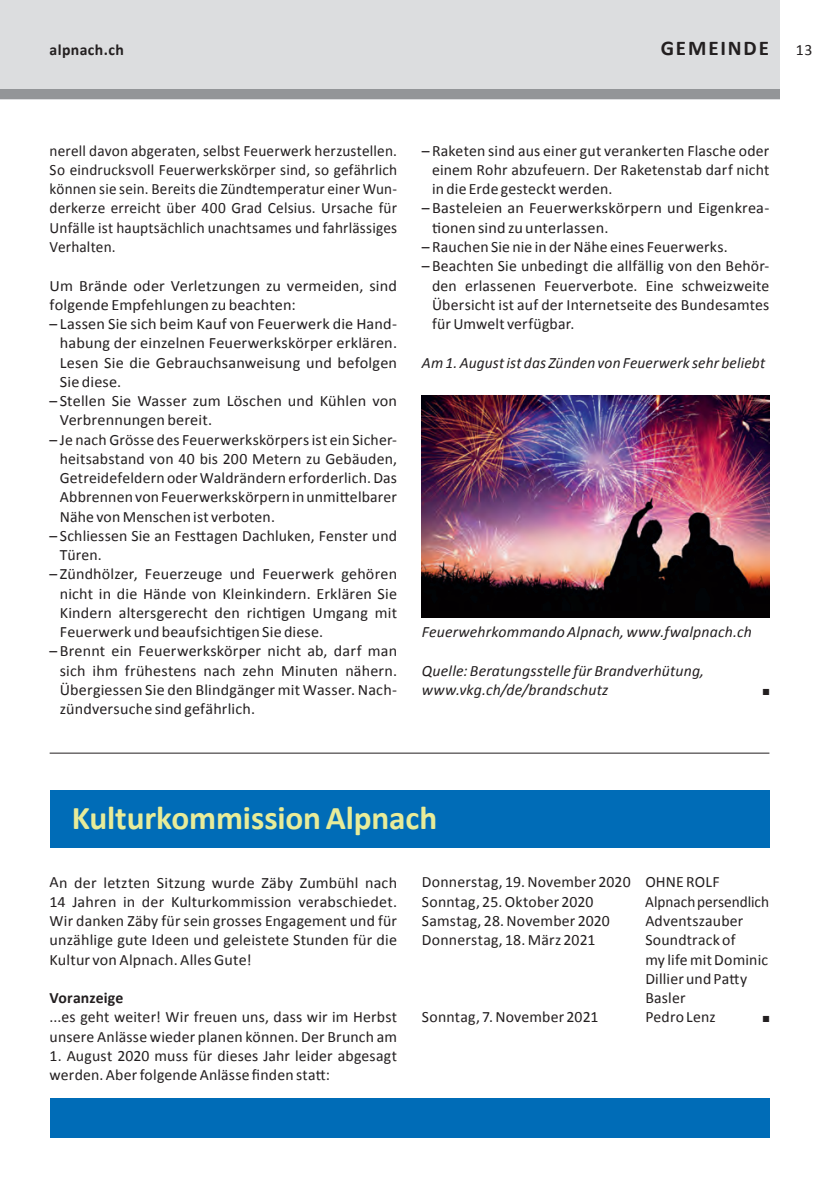
<style>
.page{position:relative;width:829px;height:1191px;background:#fff}
.page>*{position:absolute;margin:0;border:0;box-sizing:border-box;transform-origin:0 0}
.t1{font:700 33.25px "Calibri";letter-spacing:-.005em;color:#e8ec99}
.t2{font:700 21px "Calibri";letter-spacing:.09em;color:#231f20}
.t3{font:15.75px/19.2px "Calibri";letter-spacing:.01em;color:#231f20;text-align:justify}
.t4{font:italic 15.75px/19.2px "Calibri";letter-spacing:.01em;color:#231f20}
.t5{font:700 15.75px "Calibri";letter-spacing:.015em;color:#231f20}
.t6{font:8.75px "Zapf Dingbats";color:#231f20}
</style>
<div class="page">
<div style="left:0;top:0;width:779px;height:99px;background:#dcdddf"></div>
<div style="left:0;top:89px;width:779px;height:10px;background:#939598"></div>
<img style="left:422px;top:396px;width:347px;height:222px">
<hr style="left:50px;top:752px;width:719px;height:1px;background:#231f20">
<div style="left:50px;top:790px;width:719px;height:57px;background:#006cb7"></div>
<div style="left:50px;top:1098px;width:719px;height:39px;background:#006cb7"></div>
<p class="t5" style="left:50px;top:40px;width:76px">alpnach.ch</p>
<h2 class="t2" style="left:660px;top:35px;width:110px">GEMEINDE</h2>
<p class="t3" style="left:795px;top:39px;width:18px">13</p>
<p class="t3" style="left:50px;top:140px;width:349px">nerell davon abgeraten, selbst Feuerwerk herzustellen.<br>So eindrucksvoll Feuerwerkskörper sind, so gefährlich können sie sein. Bereits die Zündtemperatur einer Wun&shy;derkerze erreicht über 400 Grad Celsius. Ursache für Unfälle ist hauptsächlich unachtsames und fahrlässiges Verhalten.</p>
<p class="t3" style="left:50px;top:275px;width:349px">Um Brände oder Verletzungen zu vermeiden, sind folgende Empfehlungen zu beachten:</p>
<p class="t3" style="left:60px;top:313px;width:339px;text-indent:-10px">– Lassen Sie sich beim Kauf von Feuerwerk die Hand&shy;habung der einzelnen Feuerwerkskörper erklären.<br>Lesen Sie die Gebrauchsanweisung und befolgen Sie diese.</p>
<p class="t3" style="left:60px;top:390px;width:339px;text-indent:-10px">– Stellen Sie Wasser zum Löschen und Kühlen von<br>Verbrennungen bereit.</p>
<p class="t3" style="left:60px;top:429px;width:339px;text-indent:-10px">– Je nach Grösse des Feuerwerkskörpers ist ein Sicher&shy;heitsabstand von 40 bis 200 Metern zu Gebäuden, Getreidefeldern oder Waldrändern erforderlich. Das Abbrennen von Feuerwerkskörpern in unmittelbarer Nähe von Menschen ist verboten.</p>
<p class="t3" style="left:60px;top:525px;width:339px;text-indent:-10px">– Schliessen Sie an Festtagen Dachluken, Fenster und<br>Türen.</p>
<p class="t3" style="left:60px;top:564px;width:339px;text-indent:-10px">– Zündhölzer, Feuerzeuge und Feuerwerk gehören nicht in die Hände von Kleinkindern. Erklären Sie Kindern altersgerecht den richtigen Umgang mit Feuerwerk und beaufsichtigen Sie diese.</p>
<p class="t3" style="left:60px;top:641px;width:339px;text-indent:-10px">– Brennt ein Feuerwerkskörper nicht ab, darf man sich ihm frühestens nach zehn Minuten nähern.<br>Übergiessen Sie den Blindgänger mit Wasser. Nach&shy;zündversuche sind gefährlich.</p>
<p class="t3" style="left:432px;top:140px;width:339px;text-indent:-10px">– Raketen sind aus einer gut verankerten Flasche oder einem Rohr abzufeuern. Der Raketenstab darf nicht in die Erde gesteckt werden.</p>
<p class="t3" style="left:432px;top:198px;width:338px;text-indent:-10px">– Basteleien an Feuerwerkskörpern und Eigenkrea&shy;tionen sind zu unterlassen.</p>
<p class="t3" style="left:422px;top:236px;width:307px">– Rauchen Sie nie in der Nähe eines Feuerwerks.</p>
<p class="t3" style="left:432px;top:256px;width:339px;text-indent:-10px">– Beachten Sie unbedingt die allfällig von den Behör&shy;den erlassenen Feuerverbote. Eine schweizweite Übersicht ist auf der Internetseite des Bundesamtes für Umwelt verfügbar.</p>
<p class="t4" style="left:422px;top:352px;width:345px">Am 1. August ist das Zünden von Feuerwerk sehr beliebt</p>
<p class="t4" style="left:422px;top:621px;width:331px">Feuerwehrkommando Alpnach, www.fwalpnach.ch</p>
<p class="t4" style="left:422px;top:660px;width:284px">Quelle: Beratungsstelle für Brandverhütung, www.vkg.ch/de/brandschutz</p>
<p class="t6" style="left:762px;top:687px;width:8px">■</p>
<h1 class="t1" style="left:72px;top:796px;width:367px">Kulturkommission Alpnach</h1>
<p class="t3" style="left:50px;top:872px;width:349px">An der letzten Sitzung wurde Zäby Zumbühl nach 14 Jahren in der Kulturkommission verabschiedet.<br>Wir danken Zäby für sein grosses Engagement und für unzählige gute Ideen und geleistete Stunden für die Kultur von Alpnach. Alles Gute!</p>
<p class="t5" style="left:50px;top:987px;width:75px">Voranzeige</p>
<p class="t3" style="left:50px;top:1006px;width:349px">...es geht weiter! Wir freuen uns, dass wir im Herbst unsere Anlässe wieder planen können. Der Brunch am</p>
<p class="t3" style="left:50px;top:1045px;width:349px">1. August 2020 muss für dieses Jahr leider abgesagt werden. Aber folgende Anlässe finden statt:</p>
<p class="t3" style="left:422px;top:872px;width:299px">Donnerstag, 19. November 2020 OHNE ROLF<br>Sonntag, 25. Oktober 2020</p>
<p class="t3" style="left:645px;top:891px;width:125px">Alpnach persendlich</p>
<p class="t3" style="left:422px;top:910px;width:189px">Samstag, 28. November 2020</p>
<p class="t3" style="left:645px;top:910px;width:100px">Adventszauber</p>
<p class="t3" style="left:422px;top:929px;width:175px">Donnerstag, 18. März 2021</p>
<p class="t3" style="left:645px;top:929px;width:124px;text-align:left">Soundtrack of<br>my life mit Dominic<br>Dillier und Patty<br>Basler</p>
<p class="t3" style="left:422px;top:1006px;width:178px">Sonntag, 7. November 2021</p>
<p class="t3" style="left:645px;top:1006px;width:72px">Pedro Lenz</p>
<p class="t6" style="left:762px;top:1015px;width:8px">■</p>
</div>
